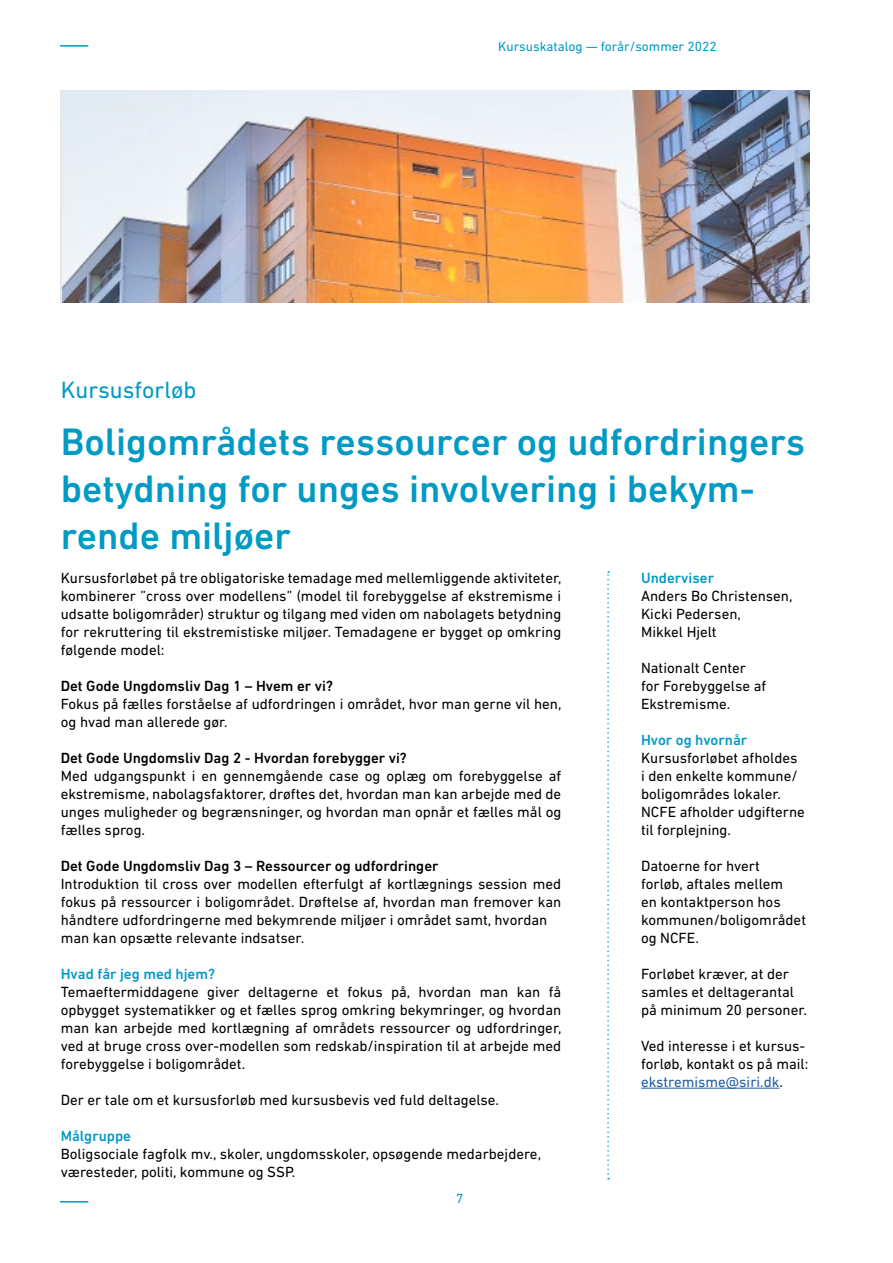
<style>
.page{position:relative;width:893px;height:1263px;background:#fff}
.page>*{position:absolute;margin:0;border:0;box-sizing:border-box;transform-origin:0 0}
.t1{font:500 39px/46.8px "DIN Next LT Pro";color:#009ac5}
.t2{font:24px "DIN Next LT Pro";color:#009ac5}
.t3{font:15px/18px "DIN Next LT Pro";color:#000}
.t4{font:500 15px "DIN Next LT Pro";color:#000}
.t5{font:500 15px "DIN Next LT Pro";color:#009ac5}
.t6{font:13.5px "DIN Next LT Pro";color:#009ac5}
.s1{color:#215e9e}
</style>
<div class="page">
<img style="left:63px;top:90px;width:746px;height:213px">
<svg style="left:607px;top:571px;width:2px;height:608px"></svg>
<hr style="left:641px;top:1088px;width:138px;height:1px;background:#215e9e">
<hr style="left:60px;top:45px;width:28px;height:2px;background:#009ac5">
<svg style="left:60px;top:1201px;width:28px;height:1px"></svg>
<p class="t6" style="left:498px;top:38px;width:220px">Kursuskatalog — forår/sommer 2022</p>
<h2 class="t2" style="left:61px;top:376px;width:137px">Kursusforløb</h2>
<h1 class="t1" style="left:61px;top:418px;width:746px">Boligområdets ressourcer og udfordringers betydning for unges involvering i bekym&shy;rende miljøer</h1>
<p class="t5" style="left:641px;top:569px;width:74px">Underviser</p>
<p class="t3" style="left:641px;top:586px;width:153px">Anders Bo Christensen,<br>Kicki Pedersen,<br>Mikkel Hjelt</p>
<p class="t3" style="left:641px;top:658px;width:127px">Nationalt Center for Forebyggelse af<br>Ekstremisme.</p>
<p class="t5" style="left:641px;top:731px;width:108px">Hvor og hvornår</p>
<p class="t3" style="left:641px;top:748px;width:165px">Kursusforløbet afholdes i den enkelte kommune/ boligområdes lokaler.<br>NCFE afholder udgifterne til forplejning.</p>
<p class="t3" style="left:641px;top:856px;width:167px">Datoerne for hvert<br>forløb, aftales mellem<br>en kontaktperson hos kommunen/boligområdet og NCFE.</p>
<p class="t3" style="left:641px;top:964px;width:168px">Forløbet kræver, at der samles et deltagerantal på minimum 20 personer.</p>
<p class="t3" style="left:641px;top:1036px;width:169px">Ved interesse i et kursus&shy;forløb, kontakt os på mail: <span class="s1">ekstremisme@siri.dk</span>.</p>
<p class="t3" style="left:61px;top:568px;width:502px;text-align:justify">Kursusforløbet på tre obligatoriske temadage med mellemliggende aktiviteter, kombinerer ”cross over modellens” (model til forebyggelse af ekstremisme i udsatte boligområder) struktur og tilgang med viden om nabolagets betydning for rekruttering til ekstremistiske miljøer. Temadagene er bygget op omkring følgende model:</p>
<p class="t4" style="left:61px;top:677px;width:274px">Det Gode Ungdomsliv Dag 1 – Hvem er vi?</p>
<p class="t3" style="left:61px;top:694px;width:502px">Fokus på fælles forståelse af udfordringen i området, hvor man gerne vil hen, og hvad man allerede gør.</p>
<p class="t4" style="left:61px;top:749px;width:348px">Det Gode Ungdomsliv Dag 2 - Hvordan forebygger vi?</p>
<p class="t3" style="left:61px;top:766px;width:502px;text-align:justify">Med udgangspunkt i en gennemgående case og oplæg om forebyggelse af ekstremisme, nabolagsfaktorer, drøftes det, hvordan man kan arbejde med de unges muligheder og begrænsninger, og hvordan man opnår et fælles mål og fælles sprog.</p>
<p class="t4" style="left:61px;top:857px;width:379px">Det Gode Ungdomsliv Dag 3 – Ressourcer og udfordringer</p>
<p class="t3" style="left:61px;top:874px;width:502px">Introduktion til cross over modellen efterfulgt af kortlægnings session med fokus på ressourcer i boligområdet. Drøftelse af, hvordan man fremover kan håndtere udfordringerne med bekymrende miljøer i området samt, hvordan man kan opsætte relevante indsatser.</p>
<p class="t5" style="left:61px;top:965px;width:156px">Hvad får jeg med hjem?</p>
<p class="t3" style="left:61px;top:982px;width:502px;text-align:justify">Temaeftermiddagene giver deltagerne et fokus på, hvordan man kan få opbygget systematikker og et fælles sprog omkring bekymringer, og hvordan man kan arbejde med kortlægning af områdets ressourcer og udfordringer, ved at bruge cross over-modellen som redskab/inspiration til at arbejde med forebyggelse i boligområdet.</p>
<p class="t3" style="left:61px;top:1090px;width:440px">Der er tale om et kursusforløb med kursusbevis ved fuld deltagelse.</p>
<p class="t5" style="left:61px;top:1127px;width:72px">Målgruppe</p>
<p class="t3" style="left:61px;top:1144px;width:482px">Boligsociale fagfolk mv., skoler, ungdomsskoler, opsøgende medarbejdere, væresteder, politi, kommune og SSP.</p>
<p class="t6" style="left:456px;top:1190px;width:9px">7</p>
</div>
